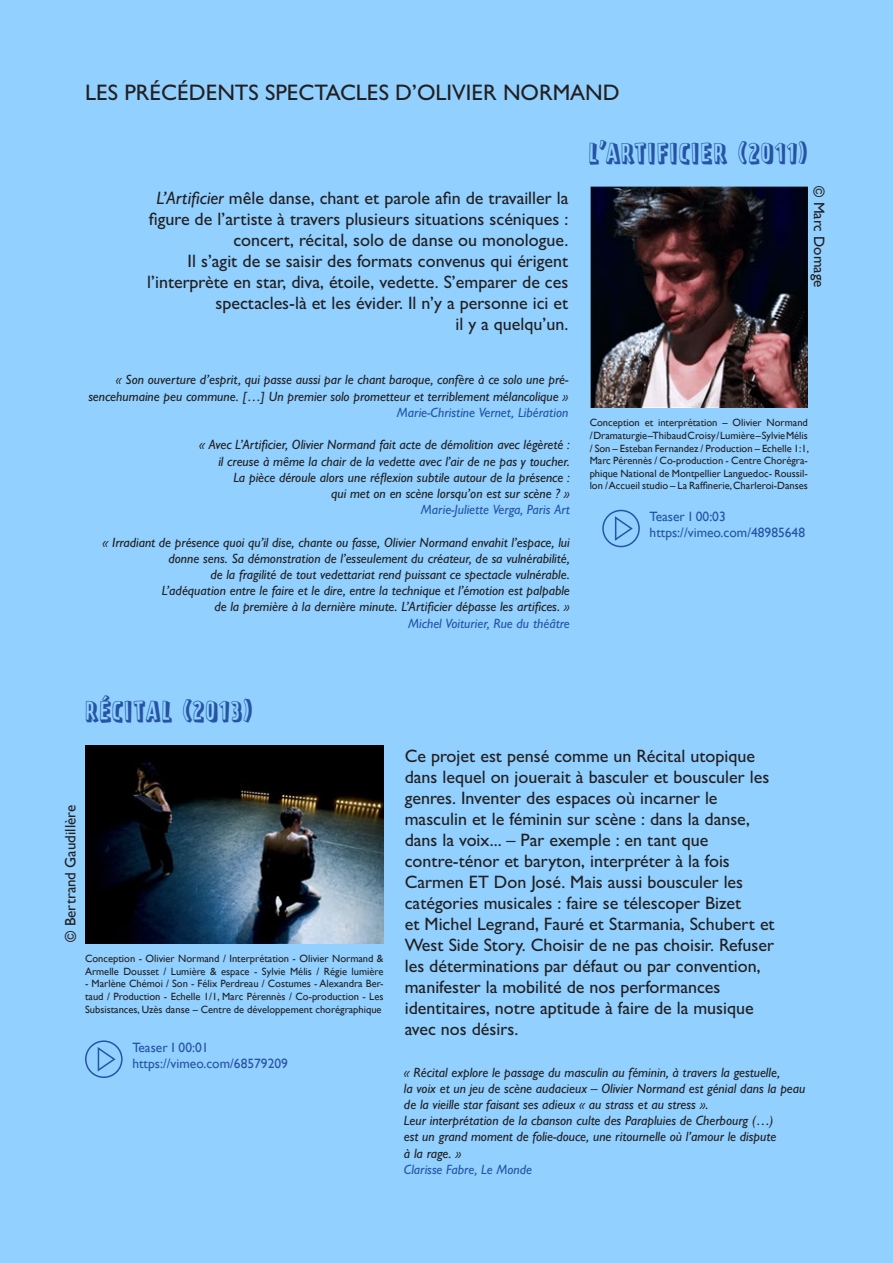
<style>
.page{position:relative;width:893px;height:1263px;background:#91d0ff}
.page>*{position:absolute;margin:0;border:0;box-sizing:border-box;transform-origin:0 0}
.t1{font:25.5px "Prater Block Pro";letter-spacing:.02em;color:#2654a4}
.t2{font:500 22.5px "Gill Sans";color:#231f20}
.t3{font:500 18px "Gill Sans";color:#231f20}
.t4{font:15px "Gill Sans";color:#231f20}
.t5{font:italic 500 13.5px/16.2px "Gill Sans";color:#231f20;text-align:right}
.t6{font:italic 500 13.5px "Gill Sans";color:#2654a4}
.t7{font:13.5px "Gill Sans";color:#2654a4}
.t8{font:10.5px/12.6px "Gill Sans";color:#231f20;text-align:justify}
.s1{font-style:italic}
</style>
<div class="page">
<img style="left:590px;top:187px;width:218px;height:221px">
<div style="left:602px;top:510px;width:38px;height:37px;border:2px solid #2654a4;border-radius:50%"></div>
<svg style="left:615px;top:515px;width:19px;height:26px"></svg>
<div style="left:85px;top:1040px;width:38px;height:38px;border:2px solid #2654a4;border-radius:50%"></div>
<svg style="left:97px;top:1045px;width:20px;height:27px"></svg>
<img style="left:86px;top:745px;width:297px;height:198px">
<p class="t2" style="left:85px;top:79px;width:536px">LES PRÉCÉDENTS SPECTACLES D’OLIVIER NORMAND</p>
<p class="t1" style="left:588px;top:134px;width:221px">L’ARTIFICIER (2011)</p>
<p class="t3" style="left:156px;top:187px;width:414px"><span class="s1">L’Artificier</span> mêle danse, chant et parole afin de travailler la</p>
<p class="t3" style="left:149px;top:208px;width:421px">figure de l’artiste à travers plusieurs situations scéniques :</p>
<p class="t3" style="left:233px;top:229px;width:337px">concert, récital, solo de danse ou monologue.</p>
<p class="t3" style="left:188px;top:250px;width:382px">Il s’agit de se saisir des formats convenus qui érigent</p>
<p class="t3" style="left:147px;top:271px;width:423px">l’interprète en star, diva, étoile, vedette. S’emparer de ces</p>
<p class="t3" style="left:216px;top:292px;width:354px">spectacles-là et les évider. Il n’y a personne ici et</p>
<p class="t3" style="left:455px;top:313px;width:114px">il y a quelqu’un.</p>
<p class="t4" style="left:828px;top:186px;width:102px;rotate:90deg">© Marc Domage</p>
<p class="t5" style="left:88px;top:372px;width:481px">« Son ouverture d’esprit, qui passe aussi par le chant baroque, confère à ce solo une pré&shy;sencehumaine peu commune. […] Un premier solo prometteur et terriblement mélancolique »</p>
<p class="t6" style="left:397px;top:404px;width:173px">Marie-Christine Vernet, Libération</p>
<p class="t5" style="left:199px;top:436px;width:372px">« Avec L’Artificier, Olivier Normand fait acte de démolition avec légèreté :</p>
<p class="t5" style="left:218px;top:453px;width:353px">il creuse à même la chair de la vedette avec l’air de ne pas y toucher.</p>
<p class="t5" style="left:233px;top:469px;width:338px">La pièce déroule alors une réflexion subtile autour de la présence :</p>
<p class="t5" style="left:331px;top:485px;width:240px">qui met on en scène lorsqu’on est sur scène ? »</p>
<p class="t6" style="left:421px;top:501px;width:150px">Marie-Juliette Verga, Paris Art</p>
<p class="t5" style="left:102px;top:534px;width:469px">« Irradiant de présence quoi qu’il dise, chante ou fasse, Olivier Normand envahit l’espace, lui donne sens. Sa démonstration de l’esseulement du créateur, de sa vulnérabilité,</p>
<p class="t5" style="left:210px;top:566px;width:361px">de la fragilité de tout vedettariat rend puissant ce spectacle vulnérable.</p>
<p class="t5" style="left:162px;top:582px;width:410px">L’adéquation entre le faire et le dire, entre la technique et l’émotion est palpable</p>
<p class="t5" style="left:214px;top:598px;width:357px">de la première à la dernière minute. L’Artificier dépasse les artifices. »</p>
<p class="t6" style="left:408px;top:615px;width:163px">Michel Voiturier, Rue du théâtre</p>
<p class="t8" style="left:590px;top:417px;width:220px">Conception et interprétation – Olivier Normand</p>
<p class="t8" style="left:590px;top:429px;width:220px">/ Dramaturgie – Thibaud Croisy / Lumière – Sylvie Mélis</p>
<p class="t8" style="left:590px;top:442px;width:221px">/ Son – Esteban Fernandez / Production – Echelle 1:1, Marc Pérennès / Co-production - Centre Chorégra&shy;phique National de Montpellier Languedoc- Roussil&shy;lon / Accueil studio – La Raffinerie, Charleroi-Danses</p>
<p class="t7" style="left:650px;top:509px;width:78px">Teaser I 00:03</p>
<p class="t7" style="left:650px;top:525px;width:157px">https://vimeo.com/48985648</p>
<p class="t1" style="left:85px;top:692px;width:169px">RÉCITAL (2013)--</p>
<p class="t4" style="left:62px;top:941px;width:138px;rotate:-90deg">© Bertrand Gaudillère</p>
<p class="t8" style="left:85px;top:952px;width:300px">Conception - Olivier Normand / Interprétation - Olivier Normand &amp;<br>Armelle Dousset / Lumière &amp; espace - Sylvie Mélis / Régie lumière</p>
<p class="t8" style="left:85px;top:978px;width:300px">- Marlène Chémoi / Son - Félix Perdreau / Costumes - Alexandra Ber&shy;taud / Production - Echelle 1/1, Marc Pérennès / Co-production - Les Subsistances, Uzès danse – Centre de développement chorégraphique</p>
<p class="t7" style="left:132px;top:1039px;width:78px">Teaser I 00:01</p>
<p class="t7" style="left:132px;top:1056px;width:157px">https://vimeo.com/68579209</p>
<p class="t3" style="left:405px;top:745px;width:352px">Ce projet est pensé comme un Récital utopique</p>
<p class="t3" style="left:405px;top:766px;width:366px">dans lequel on jouerait à basculer et bousculer les</p>
<p class="t3" style="left:405px;top:787px;width:314px">genres. Inventer des espaces où incarner le</p>
<p class="t3" style="left:405px;top:808px;width:347px">masculin et le féminin sur scène : dans la danse,</p>
<p class="t3" style="left:405px;top:829px;width:305px">dans la voix... – Par exemple : en tant que</p>
<p class="t3" style="left:405px;top:850px;width:327px">contre-ténor et baryton, interpréter à la fois</p>
<p class="t3" style="left:405px;top:871px;width:340px">Carmen ET Don José. Mais aussi bousculer les</p>
<p class="t3" style="left:405px;top:892px;width:338px">catégories musicales : faire se télescoper Bizet</p>
<p class="t3" style="left:405px;top:913px;width:372px">et Michel Legrand, Fauré et Starmania, Schubert et</p>
<p class="t3" style="left:405px;top:934px;width:371px">West Side Story. Choisir de ne pas choisir. Refuser</p>
<p class="t3" style="left:405px;top:955px;width:357px">les déterminations par défaut ou par convention,</p>
<p class="t3" style="left:405px;top:976px;width:317px">manifester la mobilité de nos performances</p>
<p class="t3" style="left:405px;top:997px;width:350px">identitaires, notre aptitude à faire de la musique</p>
<p class="t3" style="left:405px;top:1018px;width:115px">avec nos désirs.</p>
<p class="t5" style="left:404px;top:1064px;width:378px">« Récital explore le passage du masculin au féminin, à travers la gestuelle,</p>
<p class="t5" style="left:404px;top:1080px;width:403px;text-align:left">la voix et un jeu de scène audacieux – Olivier Normand est génial dans la peau de la vieille star faisant ses adieux « au strass et au stress ».</p>
<p class="t5" style="left:404px;top:1112px;width:371px">Leur interprétation de la cbanson culte des Parapluies de Cherbourg (…)</p>
<p class="t5" style="left:404px;top:1128px;width:374px">est un grand moment de folie-douce, une ritournelle où l’amour le dispute</p>
<p class="t5" style="left:404px;top:1145px;width:59px">à la rage. »</p>
<p class="t6" style="left:404px;top:1161px;width:129px">Clarisse Fabre, Le Monde</p>
</div>
